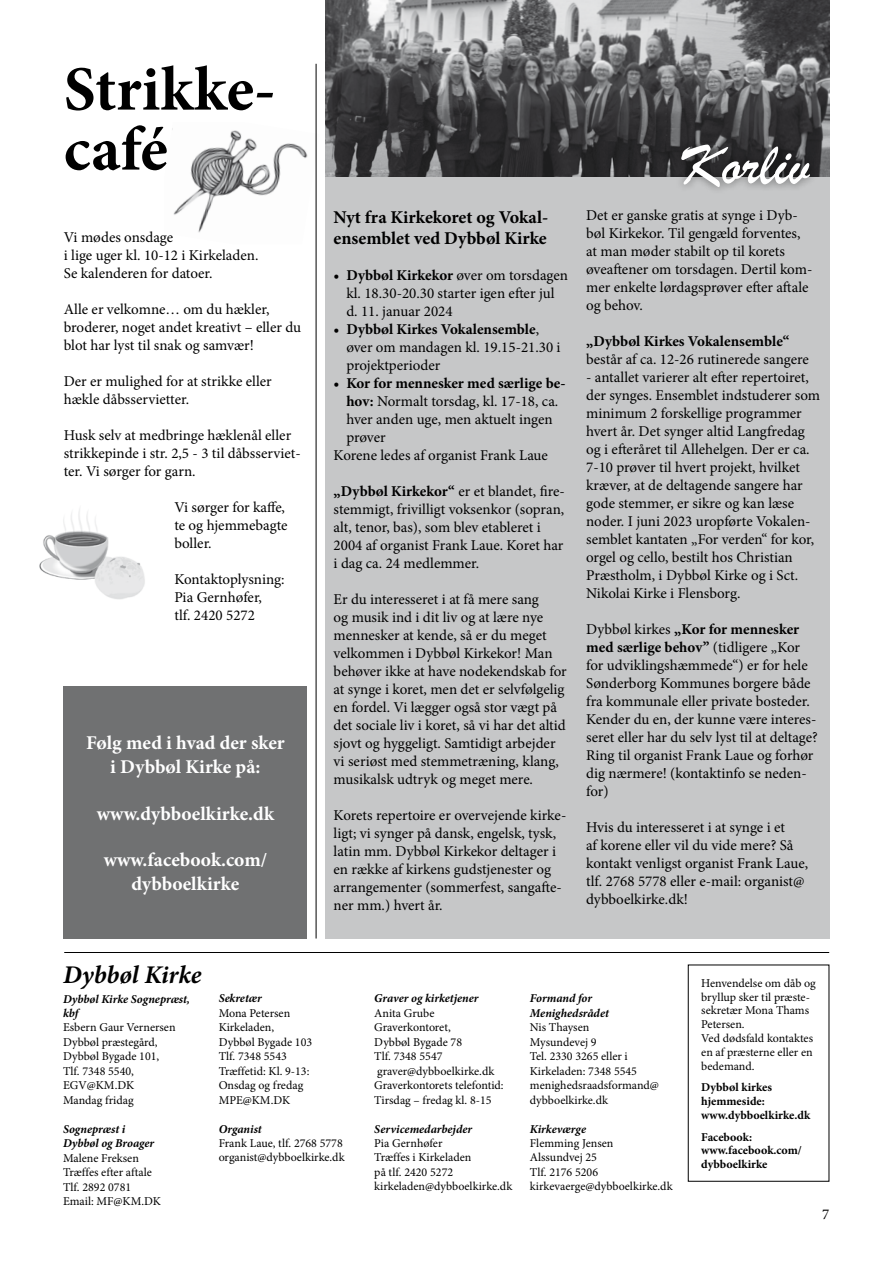
<style>
.page{position:relative;width:893px;height:1263px;background:#fff}
.page>*{position:absolute;margin:0;border:0;box-sizing:border-box;transform-origin:0 0}
.t1{font:700 63px/60px "Minion Pro";color:#000}
.t2{font:italic 700 25.5px "Minion Pro";letter-spacing:-.005em;color:#000}
.t3{font:700 19.5px/23.4px "Minion Pro";color:#fff;text-align:center}
.t4{font:700 18px/21.6px "Minion Pro";color:#000}
.t5{font:15px/18px "Minion Pro";color:#000}
.t6{font:700 15px "Minion Pro";color:#000}
.t7{font:12px/14.4px "Minion Pro";color:#000}
.t8{font:italic 700 12px/14.4px "Minion Pro";letter-spacing:-.005em;color:#000}
.t9{font:700 12px/13.8px "Minion Pro";color:#000}
.s1{font-weight:700}
</style>
<div class="page">
<img style="left:172px;top:122px;width:144px;height:122px">
<hr style="left:64px;top:952px;width:765px;height:1px;background:#000">
<div style="left:325px;top:175px;width:504px;height:763px;background:#c6c7c8"></div>
<img style="left:325px;top:0;width:504px;height:177px">
<div style="left:673px;top:136px;width:146px;height:60px;background:#000;opacity:.5"></div>
<svg style="left:681px;top:145px;width:129px;height:42px"></svg>
<hr style="left:316px;top:64px;width:1px;height:874px;background:#000">
<div style="left:64px;top:686px;width:243px;height:252px;background:#707172"></div>
<img style="left:39px;top:509px;width:106px;height:91px">
<h1 class="t1" style="left:64px;top:59px;width:213px">Strikke&shy;café</h1>
<p class="t5" style="left:64px;top:228px;width:196px">Vi mødes onsdage<br>i lige uger kl. 10-12 i Kirkeladen.<br>Se kalenderen for datoer.</p>
<p class="t5" style="left:64px;top:300px;width:239px">Alle er velkomne… om du hækler, broderer, noget andet kreativt – eller du blot har lyst til snak og samvær!</p>
<p class="t5" style="left:64px;top:372px;width:209px">Der er mulighed for at strikke eller hækle dåbsservietter.</p>
<p class="t5" style="left:64px;top:426px;width:238px">Husk selv at medbringe hæklenål eller strikkepinde i str. 2,5 - 3 til dåbsserviet&shy;ter. Vi sørger for garn.</p>
<p class="t5" style="left:174px;top:498px;width:115px">Vi sørger for kaffe, te og hjemmebagte boller.</p>
<p class="t5" style="left:174px;top:570px;width:112px">Kontaktoplysning:<br>Pia Gernhøfer,<br>tlf. 2420 5272</p>
<h3 class="t3" style="left:86px;top:731px;width:200px">Følg med i hvad der sker i Dybbøl Kirke på:</h3>
<h3 class="t3" style="left:97px;top:801px;width:179px">www.dybboelkirke.dk</h3>
<h3 class="t3" style="left:104px;top:848px;width:165px">www.facebook.com/ dybboelkirke</h3>
<p class="t4" style="left:334px;top:206px;width:215px">Nyt fra Kirkekoret og Vokal&shy;ensemblet ved Dybbøl Kirke</p>
<p class="t5" style="left:346px;top:266px;width:223px;text-indent:-13px"><span class="s1">• Dybbøl Kirkekor</span> øver om torsdagen kl. 18.30-20.30 starter igen efter jul d. 11. januar 2024</p>
<p class="t5" style="left:346px;top:320px;width:216px;text-indent:-13px"><span class="s1">• Dybbøl Kirkes Vokalensemble</span>, øver om mandagen kl. 19.15-21.30 i projektperioder</p>
<p class="t6" style="left:334px;top:373px;width:234px">• Kor for mennesker med særlige be-</p>
<p class="t5" style="left:346px;top:392px;width:213px"><span class="s1">hov:</span> Normalt torsdag, kl. 17-18, ca.</p>
<p class="t5" style="left:346px;top:410px;width:208px">hver anden uge, men aktuelt ingen</p>
<p class="t5" style="left:346px;top:428px;width:41px">prøver</p>
<p class="t5" style="left:334px;top:446px;width:216px">Korene ledes af organist Frank Laue</p>
<p class="t5" style="left:334px;top:482px;width:233px"><span class="s1">„Dybbøl Kirkekor“</span> er et blandet, fire&shy;stemmigt, frivilligt voksenkor (sopran, alt, tenor, bas), som blev etableret i 2004 af organist Frank Laue. Koret har i dag ca. 24 medlemmer.</p>
<p class="t5" style="left:334px;top:590px;width:235px">Er du interesseret i at få mere sang<br>og musik ind i dit liv og at lære nye mennesker at kende, så er du meget velkommen i Dybbøl Kirkekor! Man behøver ikke at have nodekendskab for at synge i koret, men det er selvfølgelig en fordel. Vi lægger også stor vægt på det sociale liv i koret, så vi har det altid sjovt og hyggeligt. Samtidigt arbejder vi seriøst med stemmetræning, klang, musikalsk udtryk og meget mere.</p>
<p class="t5" style="left:334px;top:806px;width:234px">Korets repertoire er overvejende kirke&shy;ligt; vi synger på dansk, engelsk, tysk, latin mm. Dybbøl Kirkekor deltager i en række af kirkens gudstjenester og arrangementer (sommerfest, sangafte&shy;ner mm.) hvert år.</p>
<p class="t5" style="left:586px;top:207px;width:228px">Det er ganske gratis at synge i Dyb&shy;bøl Kirkekor. Til gengæld forventes, at man møder stabilt op til korets øveaftener om torsdagen. Dertil kom&shy;mer enkelte lørdagsprøver efter aftale og behov.</p>
<p class="t6" style="left:586px;top:331px;width:205px">„Dybbøl Kirkes Vokalensemble“</p>
<p class="t5" style="left:586px;top:351px;width:224px">består af ca. 12-26 rutinerede sangere</p>
<p class="t5" style="left:586px;top:369px;width:236px">- antallet varierer alt efter repertoiret, der synges. Ensemblet indstuderer som minimum 2 forskellige programmer hvert år. Det synger altid Langfredag og i efteråret til Allehelgen. Der er ca.<br>7-10 prøver til hvert projekt, hvilket kræver, at de deltagende sangere har gode stemmer, er sikre og kan læse noder. I juni 2023 uropførte Vokalen&shy;semblet kantaten „For verden“ for kor, orgel og cello, bestilt hos Christian Præstholm, i Dybbøl Kirke og i Sct.<br>Nikolai Kirke i Flensborg.</p>
<p class="t5" style="left:586px;top:621px;width:233px">Dybbøl kirkes <span class="s1">„Kor for mennesker med særlige behov”</span> (tidligere „Kor for udviklingshæmmede“) er for hele Sønderborg Kommunes borgere både fra kommunale eller private bosteder.<br>Kender du en, der kunne være interes&shy;seret eller har du selv lyst til at deltage?<br>Ring til organist Frank Laue og forhør dig nærmere! (kontaktinfo se neden&shy;for)</p>
<p class="t5" style="left:586px;top:819px;width:224px">Hvis du interesseret i at synge i et<br>af korene eller vil du vide mere? Så kontakt venligst organist Frank Laue, tlf. 2768 5778 eller e-mail: organist@ dybboelkirke.dk!</p>
<h2 class="t2" style="left:63px;top:957px;width:140px">Dybbøl Kirke</h2>
<p class="t8" style="left:63px;top:991px;width:129px">Dybbøl Kirke Sognepræst, kbf</p>
<p class="t7" style="left:63px;top:1020px;width:114px">Esbern Gaur Vernersen<br>Dybbøl præstegård,<br>Dybbøl Bygade 101,<br>Tlf. 7348 5540,<br>EGV@KM.DK<br>Mandag fridag</p>
<p class="t8" style="left:63px;top:1121px;width:93px">Sognepræst i<br>Dybbøl og Broager</p>
<p class="t7" style="left:63px;top:1151px;width:99px">Malene Freksen<br>Træffes efter aftale<br>Tlf. 2892 0781<br>Email: MF@KM.DK</p>
<p class="t8" style="left:219px;top:991px;width:45px">Sekretær</p>
<p class="t7" style="left:219px;top:1006px;width:95px">Mona Petersen<br>Kirkeladen,<br>Dybbøl Bygade 103<br>Tlf. 7348 5543<br>Træffetid: Kl. 9-13:<br>Onsdag og fredag<br>MPE@KM.DK</p>
<p class="t8" style="left:219px;top:1121px;width:45px">Organist</p>
<p class="t7" style="left:219px;top:1136px;width:127px">Frank Laue, tlf. 2768 5778 organist@dybboelkirke.dk</p>
<p class="t8" style="left:374px;top:991px;width:106px">Graver og kirketjener</p>
<p class="t7" style="left:374px;top:1006px;width:131px">Anita Grube<br>Graverkontoret,<br>Dybbøl Bygade 78<br>Tlf. 7348 5547 graver@dybboelkirke.dk<br>Graverkontorets telefontid:<br>Tirsdag – fredag kl. 8-15</p>
<p class="t8" style="left:374px;top:1121px;width:99px">Servicemedarbejder</p>
<p class="t7" style="left:374px;top:1136px;width:139px">Pia Gernhøfer<br>Træffes i Kirkeladen<br>på tlf. 2420 5272 kirkeladen@dybboelkirke.dk</p>
<p class="t8" style="left:530px;top:991px;width:80px">Formand for<br>Menighedsrådet</p>
<p class="t7" style="left:530px;top:1020px;width:131px">Nis Thaysen<br>Mysundevej 9<br>Tel. 2330 3265 eller i<br>Kirkeladen: 7348 5545 menighedsraadsformand@ dybboelkirke.dk</p>
<p class="t8" style="left:530px;top:1121px;width:58px">Kirkeværge</p>
<p class="t7" style="left:530px;top:1136px;width:144px">Flemming Jensen<br>Alssundvej 25<br>Tlf. 2176 5206 kirkevaerge@dybboelkirke.dk</p>
<p class="t7" style="left:701px;top:976px;width:116px;line-height:13.8px">Henvendelse om dåb og bryllup sker til præste&shy;sekretær Mona Thams<br>Petersen.<br>Ved dødsfald kontaktes en af præsterne eller en bedemand.</p>
<p class="t9" style="left:701px;top:1080px;width:111px">Dybbøl kirkes hjemmeside: www.dybboelkirke.dk</p>
<p class="t9" style="left:701px;top:1130px;width:102px">Facebook: www.facebook.com/ dybboelkirke</p>
<p class="t5" style="left:822px;top:1206px;width:9px">7</p>
</div>
